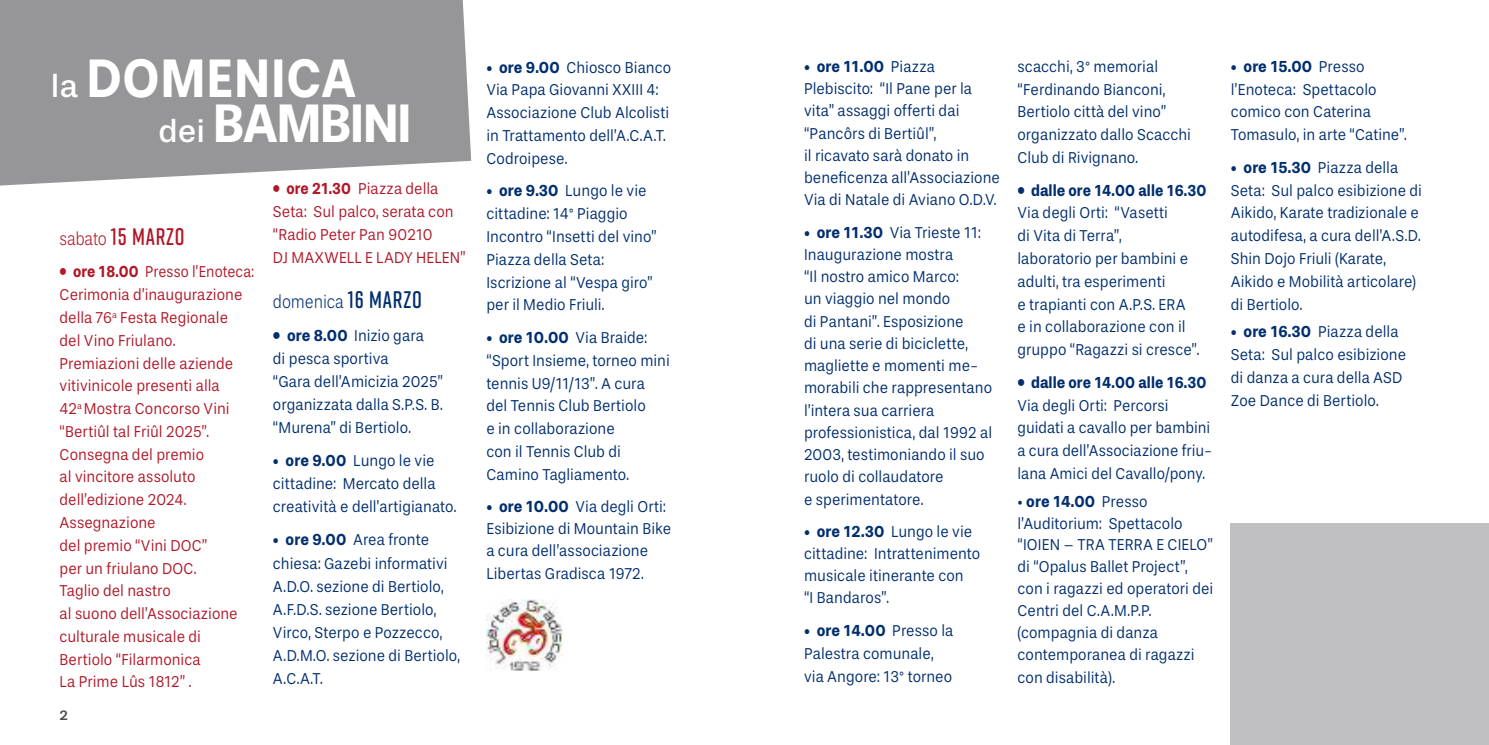
<style>
.page{position:relative;width:1489px;height:745px;background:#fff}
.page>*{position:absolute;margin:0;border:0;box-sizing:border-box;transform-origin:0 0}
.t1{font:700 55.3px/45.1px "Stevie Sans";color:#fff;scale:.88 1}
.t2{font:600 23.97px "Rift Soft";letter-spacing:.04em;color:#b01727;scale:.9 1}
.t3{font:300 18.9px "Stevie Sans";letter-spacing:-.01em;color:#002e6e;scale:.83 1}
.t4{font:16.28px/22.8px "Stevie Sans";letter-spacing:.005em;color:#002e6e;scale:.9 1}
.t5{font:16.28px/22.8px "Stevie Sans";letter-spacing:.005em;color:#b01727;scale:.86 1}
.t6{font:16.28px/22.8px "Stevie Sans";letter-spacing:.005em;color:#002e6e;scale:.89 1}
.t7{font:16.28px/23.1px "Stevie Sans";letter-spacing:.005em;color:#b01727;scale:.9 1}
.t8{font:700 16.28px "Stevie Sans";letter-spacing:.01em;color:#002e6e;scale:.89 1}
.t9{font:500 14px "Stevie Sans";color:#4e4b4c}
.s1{font-weight:400;font-size:32.2px}
.s2{font-family:"Stevie Sans";font-weight:300;font-size:18.9px}
.s3{font-weight:700}
.s4{font-family:"Rift Soft";font-weight:600;font-size:23.97px}
</style>
<div class="page">
<svg style="left:0;top:0;width:471px;height:185px;background:#9d9d9f"></svg>
<div style="left:1230px;top:523px;width:258px;height:221px;background:#c0bfc1"></div>
<img style="left:486px;top:599px;width:76px;height:72px">
<h1 class="t1" style="left:158px;top:55px;width:289px;text-indent:-108px"><span class="s1">la</span> DOMENICA <span class="s1">dei</span> BAMBINI</h1>
<h2 class="t2" style="left:60px;top:219px;width:140px"><span class="s2">sabato</span> 15 MARZO</h2>
<p class="t5" style="left:60px;top:260px;width:228px"><span class="s3">○ ore 18.00</span> Presso l’Enoteca:<br>Cerimonia d’inaugurazione della 76<sup>a</sup> Festa Regionale<br>del Vino Friulano.<br>Premiazioni delle aziende vitivinicole presenti alla<br>42<sup>a</sup> Mostra Concorso Vini “Bertiûl tal Friûl 2025”.<br>Consegna del premio<br>al vincitore assoluto dell’edizione 2024.<br>Assegnazione<br>del premio “Vini DOC”<br>per un friulano DOC.<br>Taglio del nastro<br>al suono dell’Associazione culturale musicale di<br>Bertiolo “Filarmonica<br>La Prime Lûs 1812” .</p>
<p class="t9" style="left:60px;top:707px;width:10px">2</p>
<p class="t7" style="left:273px;top:176px;width:216px"><span class="s3">○ ore 21.30</span> Piazza della<br>Seta: Sul palco, serata con “Radio Peter Pan 90210<br>DJ MAXWELL E LADY HELEN”</p>
<p class="t3" style="left:273px;top:290px;width:181px">domenica <span class="s4">16 MARZO</span></p>
<p class="t4" style="left:273px;top:323px;width:190px"><span class="s3">○ ore 8.00</span> Inizio gara<br>di pesca sportiva<br>“Gara dell’Amicizia 2025” organizzata dalla S.P.S. B. “Murena” di Bertiolo.</p>
<p class="t4" style="left:273px;top:449px;width:205px"><span class="s3">• ore 9.00</span> Lungo le vie cittadine: Mercato della creatività e dell’artigianato.</p>
<p class="t4" style="left:273px;top:528px;width:209px"><span class="s3">• ore 9.00</span> Area fronte chiesa: Gazebi informativi<br>A.D.O. sezione di Bertiolo,<br>A.F.D.S. sezione Bertiolo,<br>Virco, Sterpo e Pozzecco,<br>A.D.M.O. sezione di Bertiolo,<br>A.C.A.T.</p>
<p class="t4" style="left:486px;top:56px;width:207px"><span class="s3">• ore 9.00</span> Chiosco Bianco<br>Via Papa Giovanni XXIII 4:<br>Associazione Club Alcolisti in Trattamento dell’A.C.A.T.<br>Codroipese.</p>
<p class="t4" style="left:486px;top:179px;width:191px"><span class="s3">• ore 9.30</span> Lungo le vie cittadine: 14° Piaggio<br>Incontro “Insetti del vino”<br>Piazza della Seta:<br>Iscrizione al “Vespa giro” per il Medio Friuli.</p>
<p class="t4" style="left:486px;top:326px;width:205px"><span class="s3">• ore 10.00</span> Via Braide: “Sport Insieme, torneo mini tennis U9/11/13”. A cura del Tennis Club Bertiolo<br>e in collaborazione<br>con il Tennis Club di<br>Camino Tagliamento.</p>
<p class="t4" style="left:486px;top:495px;width:207px;line-height:22.2px"><span class="s3">• ore 10.00</span> Via degli Orti:<br>Esibizione di Mountain Bike a cura dell’associazione<br>Libertas Gradisca 1972.</p>
<p class="t4" style="left:804px;top:55px;width:219px;line-height:22.2px"><span class="s3">• ore 11.00</span> Piazza<br>Plebiscito: “Il Pane per la vita” assaggi offerti dai “Pancôrs di Bertiûl”,<br>il ricavato sarà donato in beneficenza all’Associazione<br>Via di Natale di Aviano O.D.V.</p>
<p class="t4" style="left:804px;top:221px;width:210px;line-height:22.2px"><span class="s3">• ore 11.30</span> Via Trieste 11:<br>Inaugurazione mostra<br>“Il nostro amico Marco:<br>un viaggio nel mondo<br>di Pantani”. Esposizione<br>di una serie di biciclette, magliette e momenti me&shy;morabili che rappresentano l’intera sua carriera professionistica, dal 1992 al<br>2003, testimoniando il suo ruolo di collaudatore<br>e sperimentatore.</p>
<p class="t4" style="left:804px;top:520px;width:197px;line-height:22.2px"><span class="s3">• ore 12.30</span> Lungo le vie cittadine: Intrattenimento musicale itinerante con<br>“I Bandaros”.</p>
<p class="t4" style="left:804px;top:619px;width:167px"><span class="s3">• ore 14.00</span> Presso la<br>Palestra comunale, via Angore: 13° torneo</p>
<p class="t4" style="left:1017px;top:55px;width:194px">scacchi, 3° memorial “Ferdinando Bianconi,<br>Bertiolo città del vino” organizzato dallo Scacchi<br>Club di Rivignano.</p>
<p class="t8" style="left:1017px;top:180px;width:214px">○ dalle ore 14.00 alle 16.30</p>
<p class="t4" style="left:1017px;top:201px;width:203px">Via degli Orti: “Vasetti<br>di Vita di Terra”, laboratorio per bambini e adulti, tra esperimenti<br>e trapianti con A.P.S. ERA<br>e in collaborazione con il gruppo “Ragazzi si cresce”.</p>
<p class="t8" style="left:1017px;top:372px;width:214px">○ dalle ore 14.00 alle 16.30</p>
<p class="t6" style="left:1017px;top:393px;width:220px">Via degli Orti: Percorsi guidati a cavallo per bambini a cura dell’Associazione friu&shy;lana Amici del Cavallo/pony.</p>
<p class="t4" style="left:1017px;top:490px;width:219px;line-height:22.1px">• <span class="s3">ore 14.00</span> Presso l’Auditorium: Spettacolo “IOIEN – TRA TERRA E CIELO” di “Opalus Ballet Project”, con i ragazzi ed operatori dei<br>Centri del C.A.M.P.P. (compagnia di danza contemporanea di ragazzi con disabilità).</p>
<p class="t4" style="left:1230px;top:55px;width:197px"><span class="s3">• ore 15.00</span> Presso l’Enoteca: Spettacolo comico con Caterina<br>Tomasulo, in arte “Catine”.</p>
<p class="t4" style="left:1230px;top:156px;width:214px"><span class="s3">• ore 15.30</span> Piazza della<br>Seta: Sul palco esibizione di<br>Aikido, Karate tradizionale e autodifesa, a cura dell’A.S.D.<br>Shin Dojo Friuli (Karate,<br>Aikido e Mobilità articolare) di Bertiolo.</p>
<p class="t4" style="left:1230px;top:320px;width:196px"><span class="s3">• ore 16.30</span> Piazza della<br>Seta: Sul palco esibizione di danza a cura della ASD<br>Zoe Dance di Bertiolo.</p>
</div>
